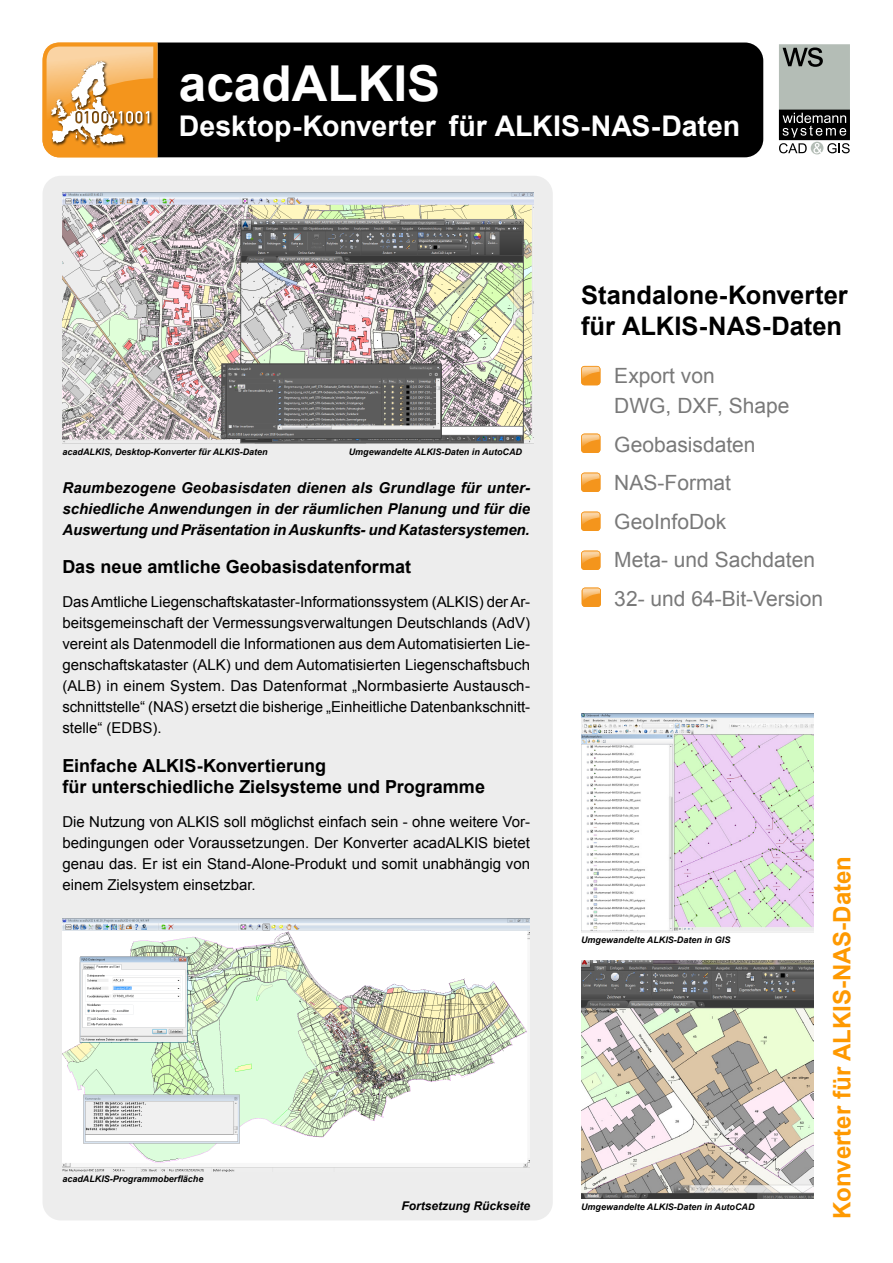
<style>
.page{position:relative;width:893px;height:1263px;background:#fff}
.page>*{position:absolute;margin:0;border:0;box-sizing:border-box;transform-origin:0 0}
.t1{font:700 49.5px "Arial";color:#fff}
.t2{font:700 28.5px "Arial";color:#fff}
.FS_Abschnitt_Headlin{font:700 25.5px/30.6px "Arial";color:#000}
.FS_Absatz{font:700 24px "Arial";color:#fe9901}
.Schlagworte{font:21px/30px "Arial";color:#797979}
.FS_Abschnitt_Headlin-2{font:700 18px/21.6px "Arial";color:#000}
.FS_Absatz-2{font:15px/21px "Arial";color:#000;text-align:justify}
.FS_Absatz-3{font:italic 700 15px/21px "Arial";letter-spacing:-.01em;color:#000;text-align:justify}
.FS_Absatz-4{font:italic 700 12px "Arial";color:#000}
.t3{font:italic 700 9px "Arial";color:#000}
</style>
<div class="page">
<div style="left:43px;top:176px;width:510px;height:1044px;background:#ededed;border-radius:18px"></div>
<div style="left:157px;top:43px;width:606px;height:114px;background:#000"></div>
<img style="left:62px;top:192px;width:472px;height:251px">
<img style="left:581px;top:713px;width:233px;height:219px">
<img style="left:581px;top:960px;width:233px;height:238px">
<img style="left:62px;top:918px;width:468px;height:254px">
<svg style="left:581px;top:366px;width:19px;height:19px"></svg>
<svg style="left:581px;top:434px;width:19px;height:19px"></svg>
<svg style="left:581px;top:473px;width:19px;height:19px"></svg>
<svg style="left:581px;top:512px;width:19px;height:19px"></svg>
<svg style="left:581px;top:551px;width:19px;height:19px"></svg>
<svg style="left:43px;top:43px;width:114px;height:114px"></svg>
<svg style="left:582px;top:588px;width:19px;height:19px"></svg>
<div style="left:780px;top:46px;width:69px;height:91px;background:#b4bdb6"></div>
<div style="left:779px;top:44px;width:71px;height:95px;border:3px solid #b4bdb6"></div>
<div style="left:779px;top:110px;width:71px;height:30px;border:3px solid #000"></div>
<svg style="left:779px;top:113px;width:71px;height:40px"></svg>
<svg style="left:783px;top:48px;width:40px;height:19px"></svg>
<p class="t1" style="left:179px;top:51px;width:263px">acadALKIS</p>
<p class="t2" style="left:179px;top:107px;width:563px">Desktop-Konverter für ALKIS-NAS-Daten</p>
<p class="t3" style="left:63px;top:446px;width:207px">acadALKIS, Desktop-Konverter für ALKIS-Daten</p>
<p class="t3" style="left:349px;top:446px;width:175px">Umgewandelte ALKIS-Daten in AutoCAD</p>
<p class="FS_Absatz-3" style="left:62px;top:477px;width:469px">Raumbezogene Geobasisdaten dienen als Grundlage für unter&shy;schiedliche Anwendungen in der räumlichen Planung und für die Auswertung und Präsentation in Auskunfts- und Katastersystemen.</p>
<p class="FS_Abschnitt_Headlin-2" style="left:62px;top:557px;width:350px">Das neue amtliche Geobasisdatenformat</p>
<p class="FS_Absatz-2" style="left:62px;top:591px;width:469px">Das Amtliche Liegenschaftskataster-Informationssystem (ALKIS) der Ar&shy;beitsgemeinschaft der Vermessungsverwaltungen Deutschlands (AdV) vereint als Datenmodell die Informationen aus dem Automatisierten Lie&shy;genschaftskataster (ALK) und dem Automatisierten Liegenschaftsbuch (ALB) in einem System. Das Datenformat „Normbasierte Austausch&shy;schnittstelle“ (NAS) ersetzt die bisherige „Einheitliche Datenbankschnitt&shy;stelle“ (EDBS).</p>
<p class="FS_Abschnitt_Headlin-2" style="left:62px;top:755px;width:424px">Einfache ALKIS-Konvertierung<br>für unterschiedliche Zielsysteme und Programme</p>
<p class="FS_Absatz-2" style="left:62px;top:811px;width:469px">Die Nutzung von ALKIS soll möglichst einfach sein - ohne weitere Vor&shy;bedingungen oder Voraussetzungen. Der Konverter acadALKIS bietet genau das. Er ist ein Stand-Alone-Produkt und somit unabhängig von einem Zielsystem einsetzbar.</p>
<p class="t3" style="left:62px;top:1172px;width:143px">acadALKIS-Programmoberfläche</p>
<p class="FS_Absatz-4" style="left:401px;top:1197px;width:130px">Fortsetzung Rückseite</p>
<p class="FS_Abschnitt_Headlin" style="left:581px;top:281px;width:268px">Standalone-Konverter für ALKIS-NAS-Daten</p>
<p class="Schlagworte" style="left:614px;top:361px;width:177px">Export von<br>DWG, DXF, Shape</p>
<p class="Schlagworte" style="left:614px;top:429px;width:143px">Geobasisdaten</p>
<p class="Schlagworte" style="left:614px;top:468px;width:118px">NAS-Format</p>
<p class="Schlagworte" style="left:614px;top:506px;width:114px">GeoInfoDok</p>
<p class="Schlagworte" style="left:614px;top:545px;width:202px">Meta- und Sachdaten</p>
<p class="Schlagworte" style="left:614px;top:583px;width:210px">32- und 64-Bit-Version</p>
<p class="t3" style="left:581px;top:934px;width:151px">Umgewandelte ALKIS-Daten in GIS</p>
<p class="t3" style="left:581px;top:1200px;width:175px">Umgewandelte ALKIS-Daten in AutoCAD</p>
<p class="FS_Absatz" style="left:826px;top:1219px;width:365px;rotate:-90deg">Konverter für ALKIS-NAS-Daten</p>
</div>
